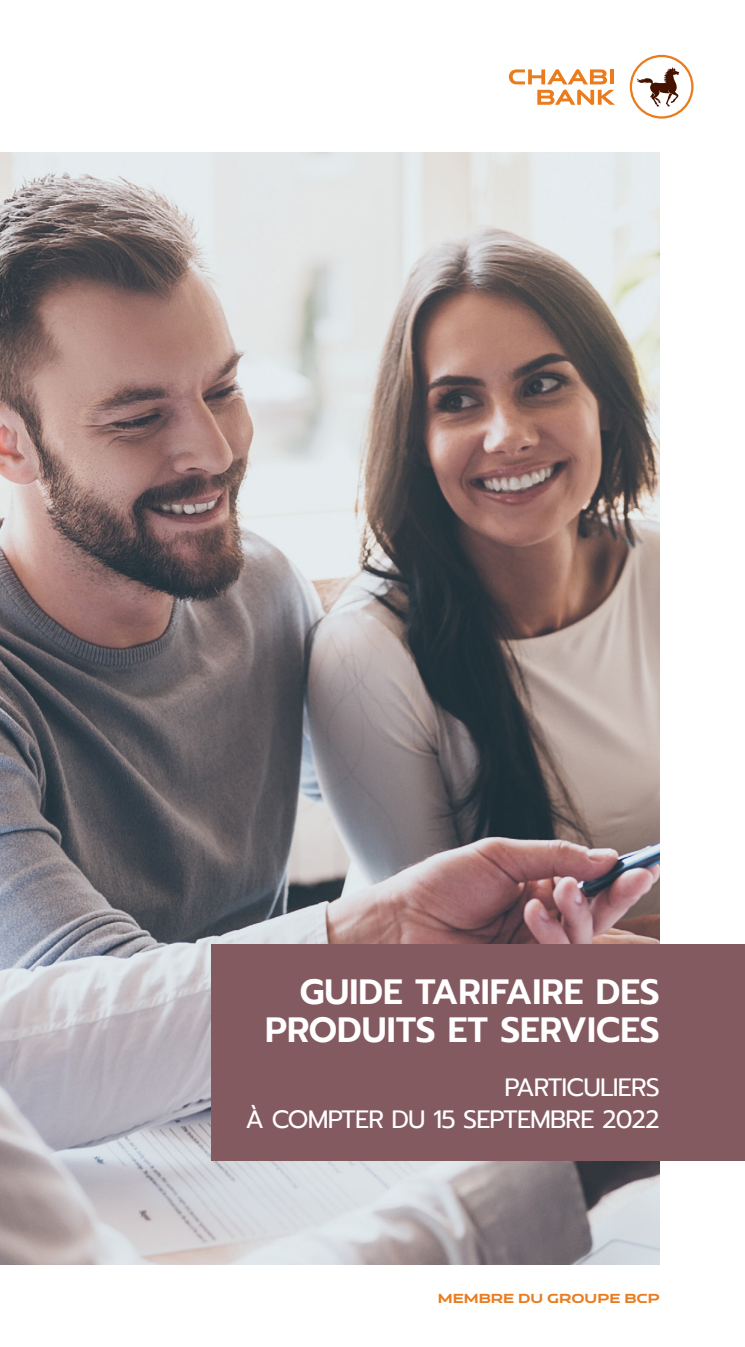
<style>
.page{position:relative;width:745px;height:1347px;background:#fff}
.page>*{position:absolute;margin:0;border:0;box-sizing:border-box;transform-origin:0 0}
.t1{font:600 35px "Prompt";color:#fff}
.t2{font:25px "Prompt";letter-spacing:-.035em;color:#fff}
.t3{font:12.5px "BCP TYPEA Regular";color:#ea7c1d}
</style>
<div class="page">
<svg style="left:629px;top:55px;width:64px;height:64px"></svg>
<svg style="left:508px;top:69px;width:106px;height:36px"></svg>
<img style="left:0;top:152px;width:659px;height:1112px">
<div style="left:212px;top:944px;width:532px;height:216px;background:#845a61"></div>
<p class="t1" style="left:300px;top:966px;width:361px">GUIDE TARIFAIRE DES</p>
<p class="t1" style="left:265px;top:1003px;width:396px">PRODUITS ET SERVICES</p>
<p class="t2" style="left:504px;top:1069px;width:157px">PARTICULIERS</p>
<p class="t2" style="left:245px;top:1101px;width:415px">À COMPTER DU 15 SEPTEMBRE 2022</p>
<p class="t3" style="left:437px;top:1290px;width:223px">MEM BRE DU GROUPE BCP</p>
</div>
